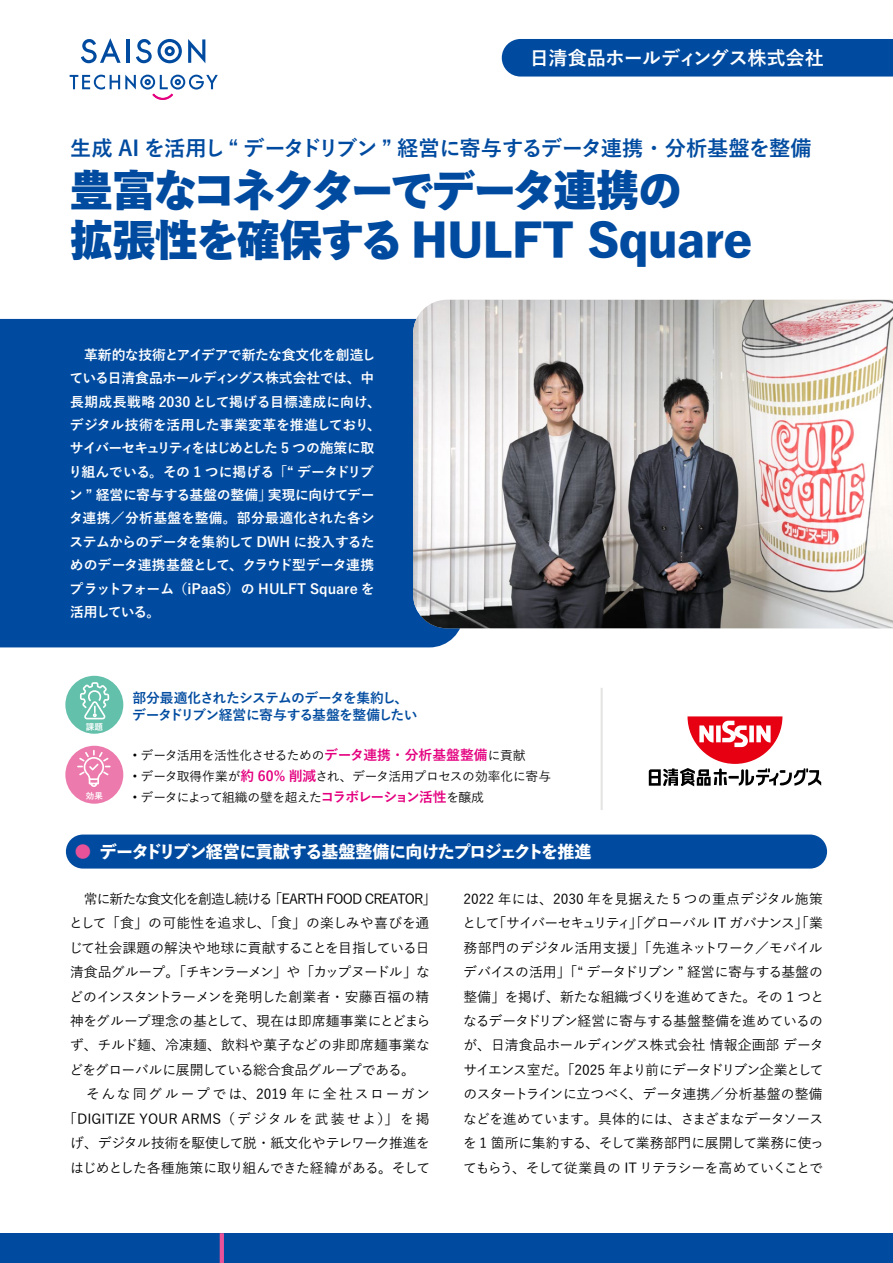
<style>
.page{position:relative;width:893px;height:1263px;background:#fff}
.page>*{position:absolute;margin:0;border:0;box-sizing:border-box;transform-origin:0 0}
.t1{font:800 42.45px/49.9px "Yu Go Std N";letter-spacing:-.01em;color:#004ba0}
.t2{font:700 21.3px "Yu Go Pr 6 N";letter-spacing:-.03em;color:#004ba0}
.t3{font:700 19.2px "Yu Go Pr 6 N";letter-spacing:-.02em;color:#fff}
.t4{font:800 16.95px "Yu Go Std N";letter-spacing:-.045em;color:#fff}
.t5{font:500 13.8px/24.5px "Yu Go Pr 6 N";letter-spacing:-.02em;color:#000}
.t6{font:700 13.8px/23.4px "Yu Go Pr 6 N";letter-spacing:-.02em;color:#fff}
.t7{font:500 13.8px "Yu Go Pr 6 N";color:#000}
.t8{font:700 13.8px/17px "Yu Go Pr 6 N";letter-spacing:-.045em;color:#004ba0}
.t9{font:500 13.8px "Yu Go Pr 6 N";letter-spacing:-.065em;color:#000}
.t10{font:500 13.8px "Yu Go Pr 6 N";letter-spacing:-.075em;color:#000}
.t11{font:500 13.8px "Yu Go Pr 6 N";letter-spacing:-.05em;color:#000}
.t12{font:500 13.8px "Yu Go Pr 6 N";letter-spacing:.005em;color:#000}
.t13{font:500 13.8px "Yu Go Pr 6 N";letter-spacing:-.04em;color:#000}
.t14{font:500 13.8px "Yu Go Pr 6 N";letter-spacing:.02em;color:#000}
.t15{font:500 13.8px "Yu Go Pr 6 N";letter-spacing:.12em;color:#000}
.t16{font:500 12.75px "Yu Go Pr 6 N";letter-spacing:-.035em;color:#000}
.t17{font:500 12.75px "Yu Go Pr 6 N";letter-spacing:-.005em;color:#000}
.t18{font:700 8.55px "Yu Go Pr 6 N";color:#fff}
.s1{font-weight:700;font-size:13.8px;color:#e4007f}
.s2{color:#e85298}
</style>
<div class="page">
<div style="left:0;top:1233px;width:893px;height:30px;background:#004ba0"></div>
<hr style="left:220px;top:1233px;width:4px;height:30px;background:#e85298">
<div style="left:65px;top:676px;width:58px;height:58px;background:#63c0ab;border-radius:50%"></div>
<div style="left:65px;top:746px;width:58px;height:58px;background:#ec7aac;border-radius:50%"></div>
<div style="left:502px;top:39px;width:391px;height:38px;background:#004ba0"></div>
<div style="left:0;top:319px;width:463px;height:328px;background:#004ba0"></div>
<svg style="left:80px;top:682px;width:29px;height:37px"></svg>
<svg style="left:77px;top:750px;width:34px;height:37px"></svg>
<hr style="left:601px;top:688px;width:2px;height:122px;background:#e4e5e3">
<svg style="left:70px;top:75px;width:148px;height:25px"></svg>
<hr style="left:126px;top:39px;width:3px;height:24px;background:#004ba0">
<svg style="left:188px;top:39px;width:17px;height:24px"></svg>
<svg style="left:81px;top:38px;width:40px;height:25px"></svg>
<svg style="left:136px;top:39px;width:16px;height:24px"></svg>
<svg style="left:158px;top:39px;width:24px;height:24px"></svg>
<svg style="left:649px;top:716px;width:172px;height:70px"></svg>
<img style="left:413px;top:300px;width:480px;height:328px">
<div style="left:66px;top:834px;width:761px;height:34px;background:#004ba0;border-radius:17px"></div>
<h3 class="t3" style="left:530px;top:47px;width:296px">日清食品ホールディングス株式会社</h3>
<h2 class="t2" style="left:70px;top:136px;width:743px">生成 AI を活用し“ データドリブン ” 経営に寄与するデータ連携・分析基盤を整備</h2>
<h1 class="t1" style="left:70px;top:167px;width:683px">豊富なコネクターでデータ連携の<br>拡張性を確保する HULFT Square</h1>
<p class="t6" style="left:69px;top:343px;width:314px">　革新的な技術とアイデアで新たな食文化を創造している日清食品ホールディングス株式会社では、中長期成長戦略 2030 として掲げる目標達成に向け、デジタル技術を活用した事業変革を推進しており、サイバーセキュリティをはじめとした 5 つの施策に取り組んでいる。その 1 つに掲げる「“ データドリブン ” 経営に寄与する基盤の整備」実現に向けてデータ連携／分析基盤を整備。部分最適化された各システムからのデータを集約して DWH に投入するためのデータ連携基盤として、クラウド型データ連携プラットフォーム（iPaaS）の HULFT Square を活用している。</p>
<p class="t18" style="left:86px;top:722px;width:19px">課題</p>
<p class="t18" style="left:86px;top:791px;width:19px">効果</p>
<p class="t8" style="left:132px;top:690px;width:287px">部分最適化されたシステムのデータを集約し、データドリブン経営に寄与する基盤を整備したい</p>
<p class="t16" style="left:132px;top:743px;width:395px">• データ活用を活性化させるための<span class="s1">データ連携・分析基盤整備</span>に貢献</p>
<p class="t17" style="left:132px;top:765px;width:420px">• データ取得作業が<span class="s1">約 60% 削減</span>され、データ活用プロセスの効率化に寄与</p>
<p class="t16" style="left:132px;top:786px;width:353px">• データによって組織の壁を超えた<span class="s1">コラボレーション活性</span>を醸成</p>
<p class="t4" style="left:74px;top:838px;width:518px"><span class="s2">●</span> データドリブン経営に貢献する基盤整備に向けたプロジェクトを推進</p>
<p class="t9" style="left:70px;top:886px;width:368px">　常に新たな食文化を創造し続ける「EARTH FOOD CREATOR」</p>
<p class="t7" style="left:69px;top:910px;width:362px">として「食」の可能性を追求し、「食」の楽しみや喜びを通</p>
<p class="t5" style="left:69px;top:933px;width:362px">じて社会課題の解決や地球に貢献することを目指している日</p>
<p class="t10" style="left:70px;top:959px;width:361px">清食品グループ。「チキンラーメン」や「カップヌードル」な</p>
<p class="t11" style="left:69px;top:984px;width:362px">どのインスタントラーメンを発明した創業者・安藤百福の精</p>
<p class="t12" style="left:70px;top:1008px;width:361px">神をグループ理念の基として、現在は即席麺事業にとどまら</p>
<p class="t14" style="left:70px;top:1032px;width:361px">ず、チルド麺、冷凍麺、飲料や菓子などの非即席麺事業な</p>
<p class="t5" style="left:69px;top:1056px;width:347px">どをグローバルに展開している総合食品グループである。</p>
<p class="t15" style="left:70px;top:1081px;width:361px">　そんな同グループでは、2019 年に全社スローガン</p>
<p class="t7" style="left:63px;top:1106px;width:368px">「DIGITIZE YOUR ARMS（デジタルを武装せよ）」を掲</p>
<p class="t13" style="left:70px;top:1130px;width:361px">げ、デジタル技術を駆使して脱・紙文化やテレワーク推進を</p>
<p class="t5" style="left:70px;top:1154px;width:362px">はじめとした各種施策に取り組んできた経緯がある。そして</p>
<p class="t5" style="left:463px;top:885px;width:363px">2022 年には、2030 年を見据えた 5 つの重点デジタル施策として「サイバーセキュリティ」「グローバル IT ガバナンス」「業務部門のデジタル活用支援」「先進ネットワーク／モバイルデバイスの活用」「“ データドリブン ” 経営に寄与する基盤の整備」を掲げ、新たな組織づくりを進めてきた。その 1 つとなるデータドリブン経営に寄与する基盤整備を進めているのが、日清食品ホールディングス株式会社情報企画部データサイエンス室だ。「2025 年より前にデータドリブン企業としてのスタートラインに立つべく、データ連携／分析基盤の整備などを進めています。具体的には、さまざまなデータソースを 1 箇所に集約する、そして業務部門に展開して業務に使ってもらう、そして従業員の IT リテラシーを高めていくことで</p>
</div>
